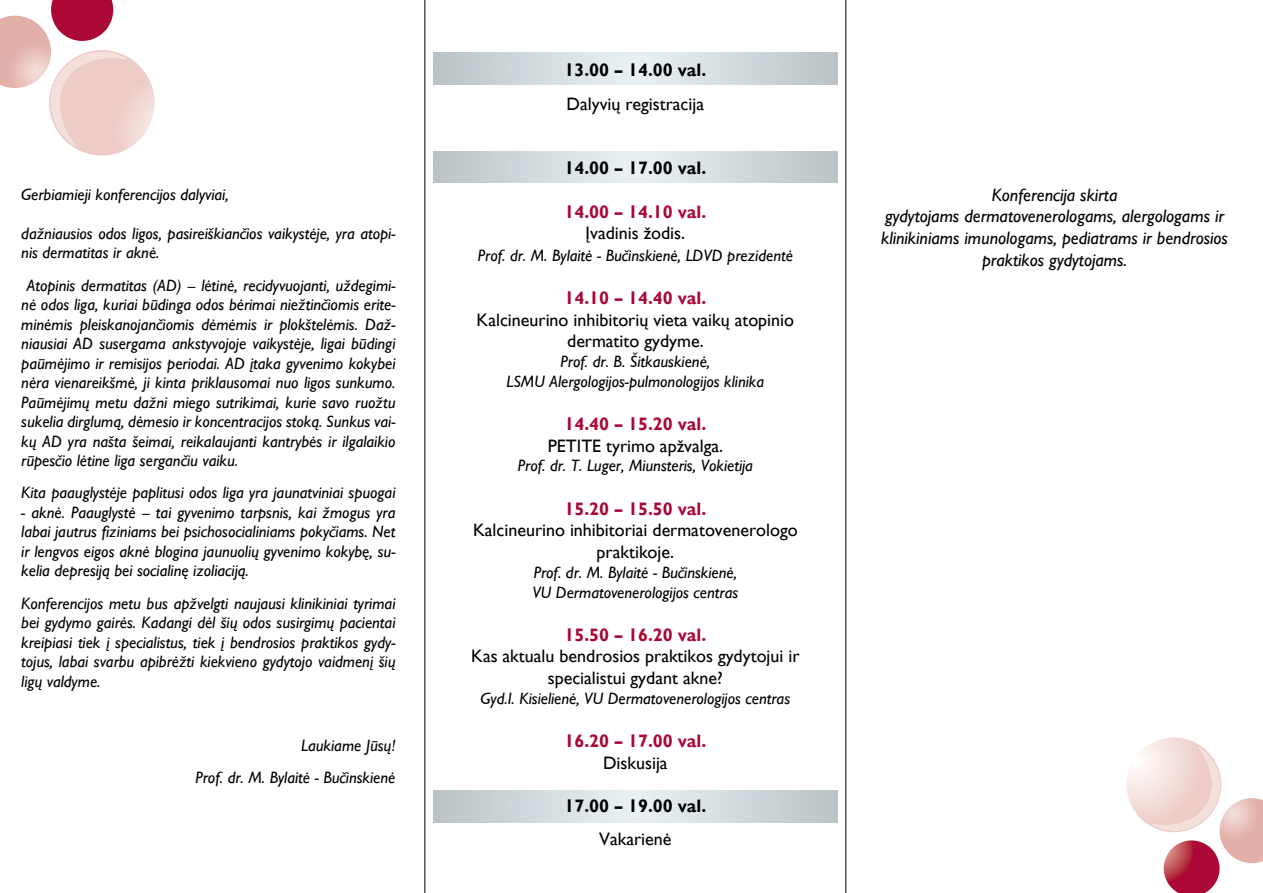
<style>
.page{position:relative;width:1263px;height:893px;background:#fff}
.page>*{position:absolute;margin:0;border:0;box-sizing:border-box;transform-origin:0 0}
.t1{font:18px/21.6px "Gill Sans";color:#000;text-align:center}
.t2{font:italic 18px/21.6px "Gill Sans";color:#000;text-align:center}
.t3{font:700 18px "Gill Sans";color:#ab0635}
.t4{font:700 18px "Gill Sans";color:#000}
.t5{font:italic 16.5px/19.5px "Gill Sans";color:#000;text-align:justify}
</style>
<div class="page">
<hr style="left:424px;top:0;width:1px;height:893px;background:#000">
<svg style="left:433px;top:151px;width:404px;height:32px;background:#d2dade"></svg>
<svg style="left:433px;top:790px;width:404px;height:32px;background:#d2dade"></svg>
<svg style="left:433px;top:52px;width:404px;height:32px;background:#d2dade"></svg>
<hr style="left:845px;top:0;width:1px;height:893px;background:#000">
<svg style="left:1126px;top:737px;width:137px;height:156px"></svg>
<svg style="left:0;top:0;width:155px;height:156px"></svg>
<p class="t5" style="left:21px;top:185px;width:209px">Gerbiamieji konferencijos dalyviai,</p>
<p class="t5" style="left:21px;top:224px;width:376px">dažniausios odos ligos, pasireiškiančios vaikystėje, yra atopi&shy;nis dermatitas ir aknė.</p>
<p class="t5" style="left:21px;top:275px;width:376px;text-indent:6px">Atopinis dermatitas (AD) – lėtinė, recidyvuojanti, uždegimi&shy;nė odos liga, kuriai būdinga odos bėrimai niežtinčiomis erite&shy;minėmis pleiskanojančiomis dėmėmis ir plokštelėmis. Daž&shy;niausiai AD susergama ankstyvojoje vaikystėje, ligai būdingi paūmėjimo ir remisijos periodai. AD įtaka gyvenimo kokybei nėra vienareikšmė, ji kinta priklausomai nuo ligos sunkumo.<br>Paūmėjimų metu dažni miego sutrikimai, kurie savo ruožtu sukelia dirglumą, dėmesio ir koncentracijos stoką. Sunkus vai&shy;kų AD yra našta šeimai, reikalaujanti kantrybės ir ilgalaikio rūpesčio lėtine liga sergančiu vaiku.</p>
<p class="t5" style="left:21px;top:483px;width:376px">Kita paauglystėje paplitusi odos liga yra jaunatviniai spuogai</p>
<p class="t5" style="left:21px;top:503px;width:376px">- aknė. Paauglystė – tai gyvenimo tarpsnis, kai žmogus yra labai jautrus fiziniams bei psichosocialiniams pokyčiams. Net ir lengvos eigos aknė blogina jaunuolių gyvenimo kokybę, su&shy;kelia depresiją bei socialinę izoliaciją.</p>
<p class="t5" style="left:21px;top:593px;width:376px">Konferencijos metu bus apžvelgti naujausi klinikiniai tyrimai bei gydymo gairės. Kadangi dėl šių odos susirgimų pacientai kreipiasi tiek į specialistus, tiek į bendrosios praktikos gydy&shy;tojus, labai svarbu apibrėžti kiekvieno gydytojo vaidmenį šių ligų valdyme.</p>
<p class="t5" style="left:195px;top:730px;width:202px;line-height:32.2px;text-align:right">Laukiame Jūsų!<br>Prof. dr. M. Bylaitė - Bučinskienė</p>
<p class="t4" style="left:564px;top:59px;width:143px">13.00 – 14.00 val.</p>
<p class="t1" style="left:567px;top:93px;width:139px">Dalyvių registracija</p>
<p class="t4" style="left:564px;top:158px;width:143px">14.00 – 17.00 val.</p>
<p class="t3" style="left:564px;top:201px;width:143px">14.00 – 14.10 val.</p>
<p class="t1" style="left:586px;top:222px;width:101px">Įvadinis žodis.</p>
<p class="t5" style="left:478px;top:246px;width:317px">Prof. dr. M. Bylaitė - Bučinskienė, LDVD prezidentė</p>
<p class="t3" style="left:564px;top:287px;width:143px">14.10 – 14.40 val.</p>
<p class="t1" style="left:477px;top:309px;width:319px">Kalcineurino inhibitorių vieta vaikų atopinio dermatito gydyme.</p>
<p class="t5" style="left:506px;top:352px;width:259px;text-align:center">Prof. dr. B. Šitkauskienė,<br>LSMU Alergologijos-pulmonologijos klinika</p>
<p class="t3" style="left:564px;top:413px;width:143px">14.40 – 15.20 val.</p>
<p class="t1" style="left:548px;top:435px;width:177px">PETITE tyrimo apžvalga.</p>
<p class="t5" style="left:518px;top:456px;width:237px">Prof. dr. T. Luger, Miunsteris, Vokietija</p>
<p class="t3" style="left:564px;top:498px;width:143px">15.20 – 15.50 val.</p>
<p class="t1" style="left:473px;top:519px;width:326px">Kalcineurino inhibitoriai dermatovenerologo praktikoje.</p>
<p class="t5" style="left:532px;top:562px;width:207px">Prof. dr. M. Bylaitė - Bučinskienė,<br>VU Dermatovenerologijos centras</p>
<p class="t3" style="left:564px;top:624px;width:143px">15.50 – 16.20 val.</p>
<p class="t1" style="left:471px;top:645px;width:330px">Kas aktualu bendrosios praktikos gydytojui ir specialistui gydant akne?</p>
<p class="t5" style="left:480px;top:688px;width:311px">Gyd.I. Kisielienė, VU Dermatovenerologijos centras</p>
<p class="t3" style="left:564px;top:730px;width:143px">16.20 – 17.00 val.</p>
<p class="t1" style="left:603px;top:752px;width:66px">Diskusija</p>
<p class="t4" style="left:564px;top:795px;width:143px">17.00 – 19.00 val.</p>
<p class="t1" style="left:599px;top:828px;width:74px">Vakarienė</p>
<p class="t2" style="left:881px;top:184px;width:348px">Konferencija skirta<br>gydytojams dermatovenerologams, alergologams ir klinikiniams imunologams, pediatrams ir bendrosios praktikos gydytojams.</p>
</div>
